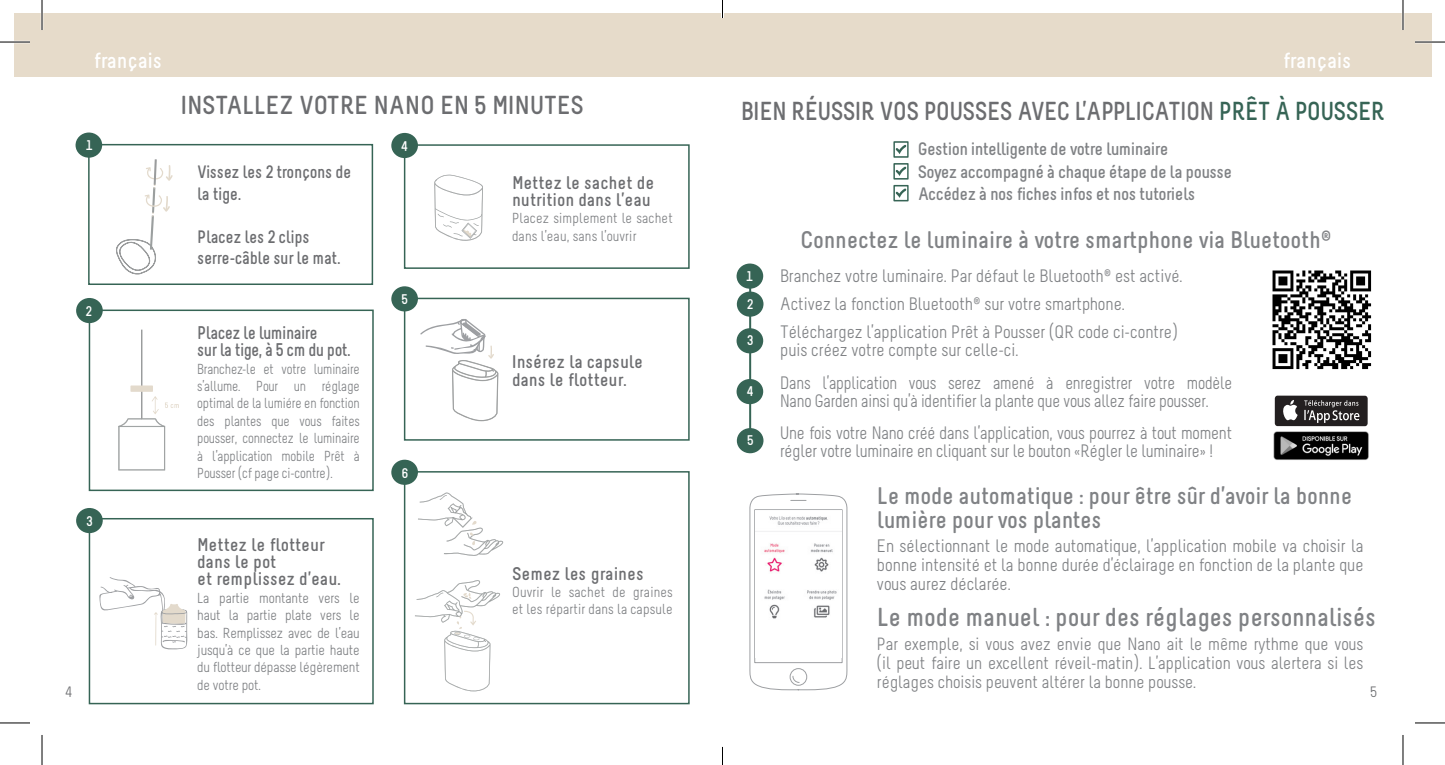
<style>
.page{position:relative;width:1445px;height:765px;background:#fff}
.page>*{position:absolute;margin:0;border:0;box-sizing:border-box;transform-origin:0 0}
.t1{font:700 26px "Melbourne";letter-spacing:-.01em;color:#6c6d70;scale:.95 1}
.t2{font:700 26px "Melbourne";color:#808285}
.t3{font:700 26px "Melbourne";letter-spacing:-.01em;color:#6c6d70}
.t4{font:700 24px/24px "Melbourne";color:#808285}
.t5{font:700 22px "Melbourne";color:#fff}
.t6{font:700 18.4px/17.4px "Melbourne";letter-spacing:.01em;color:#6c6d70}
.t7{font:700 18.4px/17.4px "Melbourne";letter-spacing:-.02em;color:#6c6d70;scale:.93 1}
.t8{font:18px/28px "Melbourne";letter-spacing:-.01em;color:#808285}
.t9{font:18px/32px "Melbourne";letter-spacing:-.01em;color:#808285;scale:.95 1}
.t10{font:700 18px/22.8px "Melbourne";letter-spacing:-.02em;color:#808285}
.t11{font:700 18px/21.6px "Melbourne";letter-spacing:-.01em;color:#6c6d70;scale:.95 1}
.t12{font:17.8px/18.6px "Melbourne";color:#808285;text-align:justify}
.t13{font:15px "Melbourne";color:#6c6d70}
.t14{font:14.4px/17.4px "Melbourne";letter-spacing:-.01em;color:#808285;text-align:justify;scale:.95 1}
.t15{font:14.4px/17.4px "Melbourne";letter-spacing:-.01em;color:#808285;text-align:justify}
.t16{font:14.4px/17.4px "Melbourne";letter-spacing:.01em;color:#808285}
.t17{font:700 14px/28.8px "Melbourne";color:#fff}
.s1{color:#366455}
.s2{font-weight:400;font-size:23.2px}
</style>
<div class="page">
<div style="left:14px;top:14px;width:1417px;height:63px;background:#e6dbca"></div>
<img style="left:1272px;top:270px;width:100px;height:100px">
<div style="left:1274px;top:395px;width:93px;height:31px;background:#231f20;border-radius:3px"></div>
<svg style="left:1283px;top:400px;width:14px;height:20px"></svg>
<svg style="left:1304px;top:400px;width:55px;height:23px"></svg>
<img style="left:1273px;top:431px;width:96px;height:29px">
<hr style="left:749px;top:283px;width:2px;height:169px;background:#366455">
<div style="left:736px;top:263px;width:27px;height:26px;background:#366455;border-radius:50%"></div>
<div style="left:736px;top:291px;width:28px;height:26px;background:#366455;border-radius:50%"></div>
<div style="left:736px;top:328px;width:27px;height:25px;background:#366455;border-radius:50%"></div>
<div style="left:736px;top:378px;width:27px;height:26px;background:#366455;border-radius:50%"></div>
<div style="left:736px;top:427px;width:28px;height:26px;background:#366455;border-radius:50%"></div>
<svg style="left:749px;top:493px;width:99px;height:197px"></svg>
<img style="left:755px;top:510px;width:86px;height:147px">
<div style="left:88px;top:144px;width:285px;height:141px;border:2px solid #366455"></div>
<div style="left:404px;top:297px;width:286px;height:143px;border:2px solid #366455"></div>
<div style="left:404px;top:471px;width:286px;height:233px;border:2px solid #366455"></div>
<div style="left:89px;top:309px;width:285px;height:182px;border:2px solid #366455"></div>
<div style="left:89px;top:518px;width:285px;height:186px;border:2px solid #366455"></div>
<div style="left:404px;top:144px;width:286px;height:125px;border:2px solid #366455"></div>
<div style="left:75px;top:132px;width:27px;height:26px;background:#366455;border-radius:50%"></div>
<div style="left:391px;top:459px;width:27px;height:26px;background:#366455;border-radius:50%"></div>
<div style="left:76px;top:297px;width:27px;height:26px;background:#366455;border-radius:50%"></div>
<div style="left:76px;top:507px;width:27px;height:26px;background:#366455;border-radius:50%"></div>
<div style="left:391px;top:133px;width:27px;height:25px;background:#366455;border-radius:50%"></div>
<div style="left:391px;top:286px;width:27px;height:25px;background:#366455;border-radius:50%"></div>
<svg style="left:99px;top:577px;width:89px;height:73px"></svg>
<svg style="left:420px;top:319px;width:78px;height:103px"></svg>
<hr style="left:141px;top:329px;width:1px;height:89px;background:#9a9c9d">
<div style="left:130px;top:385px;width:23px;height:6px;background:#e3dacc"></div>
<svg style="left:118px;top:396px;width:61px;height:74px"></svg>
<svg style="left:893px;top:141px;width:15px;height:38px"></svg>
<svg style="left:893px;top:185px;width:15px;height:16px"></svg>
<svg style="left:434px;top:174px;width:49px;height:67px"></svg>
<svg style="left:418px;top:492px;width:86px;height:63px"></svg>
<svg style="left:415px;top:580px;width:85px;height:112px"></svg>
<svg style="left:116px;top:159px;width:57px;height:116px"></svg>
<hr style="left:0;top:41px;width:30px;height:2px;background:#fff">
<hr style="left:1415px;top:41px;width:30px;height:2px;background:#fff">
<hr style="left:41px;top:0;width:2px;height:30px;background:#fff">
<hr style="left:1401px;top:0;width:3px;height:30px;background:#fff">
<hr style="left:0;top:42px;width:30px;height:1px;background:#000">
<hr style="left:1415px;top:42px;width:30px;height:1px;background:#000">
<hr style="left:0;top:722px;width:30px;height:1px;background:#000">
<hr style="left:1415px;top:722px;width:30px;height:1px;background:#000">
<hr style="left:42px;top:0;width:1px;height:30px;background:#000">
<hr style="left:42px;top:734px;width:1px;height:30px;background:#000">
<hr style="left:1402px;top:0;width:1px;height:30px;background:#000">
<hr style="left:1402px;top:734px;width:1px;height:30px;background:#000">
<hr style="left:721px;top:0;width:3px;height:18px;background:#fff">
<svg style="left:722px;top:0;width:1px;height:18px"></svg>
<svg style="left:722px;top:746px;width:1px;height:18px"></svg>
<p class="t5" style="left:94px;top:47px;width:70px">français</p>
<p class="t5" style="left:1283px;top:47px;width:70px">français</p>
<h1 class="t3" style="left:181px;top:89px;width:404px">INSTALLEZ VOTRE NANO EN 5 MINUTES</h1>
<h1 class="t1" style="left:741px;top:95px;width:679px">BIEN RÉUSSIR VOS POUSSES AVEC L’APPLICATION <span class="s1">PRÊT À POUSSER</span></h1>
<p class="t17" style="left:86px;top:131px;width:8px">1</p>
<p class="t17" style="left:85px;top:296px;width:8px">2</p>
<p class="t11" style="left:197px;top:161px;width:164px">Vissez les 2 tronçons de la tige.</p>
<p class="t11" style="left:197px;top:226px;width:152px">Placez les 2 clips serre-câble sur le mat.</p>
<p class="t17" style="left:401px;top:131px;width:8px">4</p>
<p class="t17" style="left:401px;top:285px;width:8px">5</p>
<p class="t6" style="left:512px;top:173px;width:143px">Mettez le sachet de nutrition dans l’eau</p>
<p class="t16" style="left:512px;top:211px;width:162px">Placez simplement le sachet dans l’eau, sans l’ouvrir</p>
<p class="t7" style="left:197px;top:323px;width:166px">Placez le luminaire<br>sur la tige, à 5 cm du pot.</p>
<p class="t14" style="left:197px;top:361px;width:173px">Branchez-le et votre luminaire s’allume. Pour un réglage optimal de la lumiére en fonction des plantes que vous faites pousser, connectez le luminaire à l’application mobile Prêt à Pousser (cf page ci-contre).</p>
<p class="t6" style="left:512px;top:353px;width:132px">Insérez la capsule dans le flotteur<span class="s2">.</span></p>
<p class="t17" style="left:401px;top:458px;width:8px">6</p>
<p class="t17" style="left:746px;top:261px;width:9px">1<br>2</p>
<p class="t17" style="left:747px;top:326px;width:8px">3</p>
<p class="t17" style="left:747px;top:377px;width:8px">4</p>
<p class="t17" style="left:747px;top:426px;width:8px">5</p>
<p class="t10" style="left:918px;top:137px;width:316px">Gestion intelligente de votre luminaire<br>Soyez accompagné à chaque étape de la pousse<br>Accédez à nos fiches infos et nos tutoriels</p>
<h2 class="t4" style="left:800px;top:228px;width:532px">Connectez le luminaire à votre smartphone via Bluetooth®</h2>
<p class="t8" style="left:780px;top:264px;width:404px">Branchez votre luminaire. Par défaut le Bluetooth® est activé.<br>Activez la fonction Bluetooth® sur votre smartphone.<br>Téléchargez l’application Prêt à Pousser (QR code ci-contre)</p>
<p class="t8" style="left:780px;top:336px;width:453px;line-height:32px">puis créez votre compte sur celle-ci.<br>Dans l’application vous serez amené à enregistrer votre modèle</p>
<p class="t9" style="left:780px;top:386px;width:477px">Nano Garden ainsi qu’à identifier la plante que vous allez faire pousser.<br>Une fois votre Nano créé dans l’application, vous pourrez à tout moment</p>
<p class="t8" style="left:780px;top:438px;width:434px">régler votre luminaire en cliquant sur le bouton «Régler le luminaire» !</p>
<h2 class="t4" style="left:877px;top:483px;width:477px">Le mode automatique : pour être sûr d’avoir la bonne lumière pour vos plantes</h2>
<p class="t8" style="left:877px;top:538px;width:488px;line-height:18.6px;text-align:justify">En sélectionnant le mode automatique, l’application mobile va choisir la bonne intensité et la bonne durée d’éclairage en fonction de la plante que vous aurez déclarée.</p>
<p class="t17" style="left:86px;top:506px;width:8px">3</p>
<p class="t6" style="left:197px;top:535px;width:145px">Mettez le flotteur dans le pot<br>et remplissez d’eau.</p>
<p class="t15" style="left:197px;top:590px;width:164px">La partie montante vers le haut la partie plate vers le bas. Remplissez avec de l’eau jusqu’à ce que la partie haute du flotteur dépasse légèrement de votre pot.</p>
<p class="t6" style="left:512px;top:564px;width:133px">Semez les graines</p>
<p class="t16" style="left:512px;top:584px;width:162px">Ouvrir le sachet de graines et les répartir dans la capsule</p>
<h1 class="t2" style="left:877px;top:601px;width:500px">Le mode manuel : pour des réglages personnalisés</h1>
<p class="t12" style="left:877px;top:636px;width:488px">Par exemple, si vous avez envie que Nano ait le même rythme que vous (il peut faire un excellent réveil-matin). L’application vous alertera si les réglages choisis peuvent altérer la bonne pousse.</p>
<p class="t13" style="left:65px;top:683px;width:8px">4</p>
<p class="t13" style="left:1370px;top:683px;width:8px">5</p>
</div>
